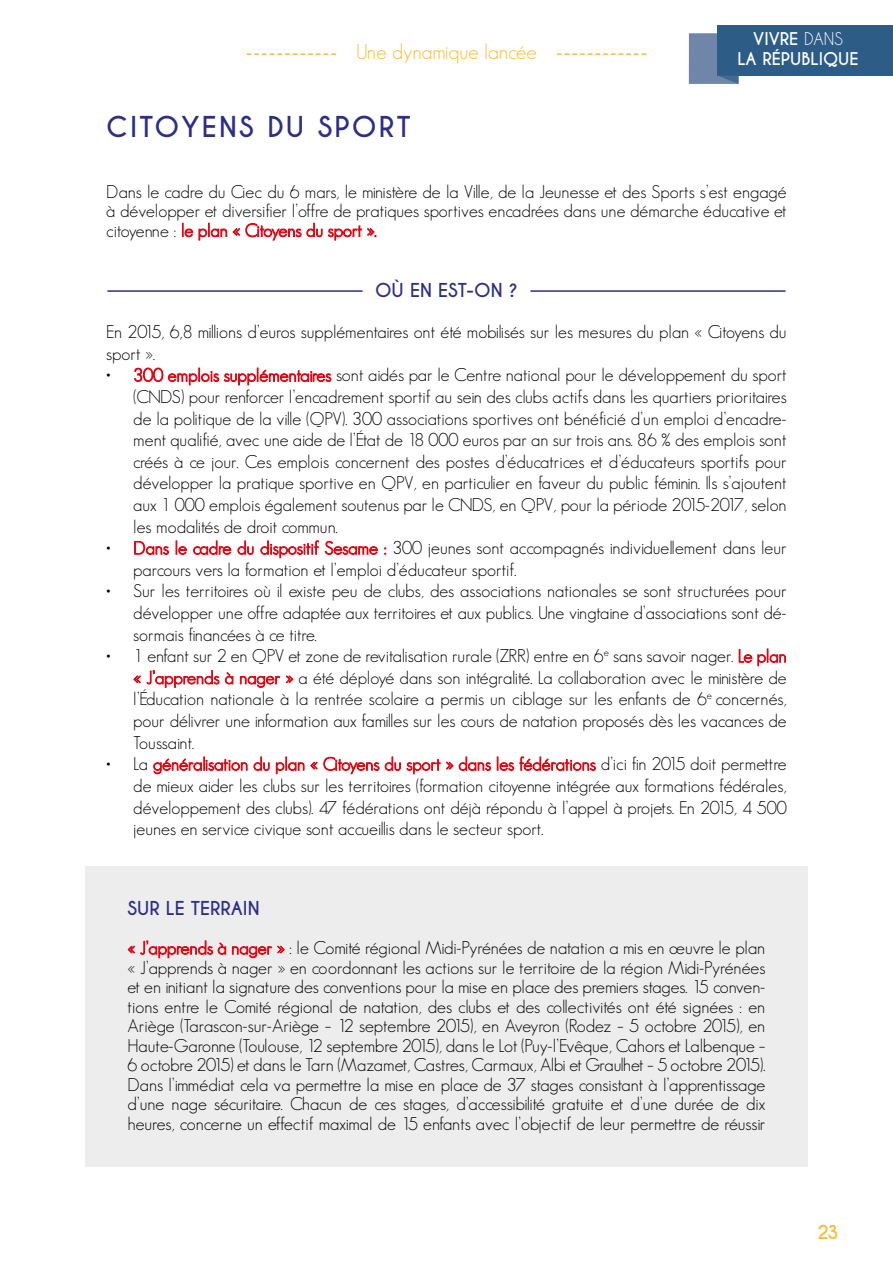
<style>
.page{position:relative;width:893px;height:1263px;background:#fff}
.page>*{position:absolute;margin:0;border:0;box-sizing:border-box;transform-origin:0 0}
.t1{font:700 27px "Caviar Dreams";letter-spacing:.08em;color:#2d2e87}
.t2{font:300 21px "Geosans";color:#fbbb2d}
.t3{font:300 18px/21.6px "Geosans";color:#000;text-align:justify}
.t4{font:700 18px "Caviar Dreams";color:#2d2e87}
.t5{font:700 18px "Caviar Dreams";color:#fbbb2d}
.t6{font:700 16.5px/19.8px "Caviar Dreams";color:#fff;text-align:center}
.s1{font-weight:400}
.s2{color:#e30613}
</style>
<div class="page">
<svg style="left:247px;top:53px;width:89px;height:2px"></svg>
<svg style="left:557px;top:53px;width:89px;height:2px"></svg>
<div style="left:85px;top:866px;width:723px;height:301px;background:#ededed"></div>
<svg style="left:182px;top:222px;width:195px;height:19px"></svg>
<hr style="left:107px;top:290px;width:256px;height:2px;background:#2d2e87">
<hr style="left:530px;top:290px;width:256px;height:2px;background:#2d2e87">
<svg style="left:134px;top:367px;width:198px;height:19px"></svg>
<svg style="left:134px;top:540px;width:35px;height:15px"></svg>
<svg style="left:176px;top:540px;width:11px;height:15px"></svg>
<svg style="left:193px;top:540px;width:61px;height:15px"></svg>
<svg style="left:260px;top:540px;width:118px;height:19px"></svg>
<svg style="left:384px;top:547px;width:3px;height:8px"></svg>
<svg style="left:738px;top:648px;width:48px;height:19px"></svg>
<svg style="left:133px;top:670px;width:161px;height:18px"></svg>
<svg style="left:153px;top:756px;width:443px;height:19px"></svg>
<svg style="left:127px;top:940px;width:158px;height:18px"></svg>
<div style="left:717px;top:25px;width:176px;height:51px;background:#2d5d87"></div>
<svg style="left:689px;top:33px;width:49px;height:51px"></svg>
<p class="t2" style="left:356px;top:40px;width:182px">Une dynamique lancée</p>
<h1 class="t1" style="left:106px;top:110px;width:306px">CITOYENS DU SPORT</h1>
<p class="t6" style="left:737px;top:30px;width:123px">VIVRE <span class="s1">DANS<br></span>LA RÉPUBLIQUE</p>
<p class="t3" style="left:106px;top:182px;width:682px;line-height:19.5px">Dans le cadre du Ciec du 6 mars, le ministère de la Ville, de la Jeunesse et des Sports s’est engagé à développer et diversifier l’offre de pratiques sportives encadrées dans une démarche éducative et citoyenne : <span class="s2">le plan « Citoyens du sport ».</span></p>
<p class="t4" style="left:375px;top:279px;width:144px">OÙ EN EST-ON ?</p>
<p class="t3" style="left:106px;top:321px;width:682px">En 2015, 6,8 millions d’euros supplémentaires ont été mobilisés sur les mesures du plan « Citoyens du sport ».</p>
<p class="t3" style="left:133px;top:364px;width:655px;text-indent:-27px">• <span class="s2">300 emplois supplémentaires</span> sont aidés par le Centre national pour le développement du sport (CNDS) pour renforcer l’encadrement sportif au sein des clubs actifs dans les quartiers prioritaires de la politique de la ville (QPV). 300 associations sportives ont bénéficié d’un emploi d’encadre&shy;ment qualifié, avec une aide de l’État de 18 000 euros par an sur trois ans. 86 % des emplois sont créés à ce jour. Ces emplois concernent des postes d’éducatrices et d’éducateurs sportifs pour développer la pratique sportive en QPV, en particulier en faveur du public féminin. Ils s’ajoutent aux 1 000 emplois également soutenus par le CNDS, en QPV, pour la période 2015-2017, selon les modalités de droit commun.</p>
<p class="t3" style="left:133px;top:537px;width:655px;text-indent:-27px">• <span class="s2">Dans le cadre du dispositif Sesame :</span> 300 jeunes sont accompagnés individuellement dans leur parcours vers la formation et l’emploi d’éducateur sportif.</p>
<p class="t3" style="left:133px;top:580px;width:655px;text-indent:-27px">• Sur les territoires où il existe peu de clubs, des associations nationales se sont structurées pour développer une offre adaptée aux territoires et aux publics. Une vingtaine d’associations sont dé&shy;sormais financées à ce titre.</p>
<p class="t3" style="left:133px;top:645px;width:655px;text-indent:-27px">• 1 enfant sur 2 en QPV et zone de revitalisation rurale (ZRR) entre en 6<sup>e</sup> sans savoir nager. <span class="s2">Le plan « J’apprends à nager »</span> a été déployé dans son intégralité. La collaboration avec le ministère de l’Éducation nationale à la rentrée scolaire a permis un ciblage sur les enfants de 6<sup>e</sup> concernés, pour délivrer une information aux familles sur les cours de natation proposés dès les vacances de Toussaint.</p>
<p class="t3" style="left:133px;top:753px;width:655px;text-indent:-27px">• La <span class="s2">généralisation du plan « Citoyens du sport » dans les fédérations</span> d’ici fin 2015 doit permettre de mieux aider les clubs sur les territoires (formation citoyenne intégrée aux formations fédérales, développement des clubs). 47 fédérations ont déjà répondu à l’appel à projets. En 2015, 4 500 jeunes en service civique sont accueillis dans le secteur sport.</p>
<p class="t4" style="left:128px;top:897px;width:134px">SUR LE TERRAIN</p>
<p class="t3" style="left:128px;top:938px;width:639px;line-height:19.5px"><span class="s2">« J’apprends à nager »</span> : le Comité régional Midi-Pyrénées de natation a mis en œuvre le plan « J’apprends à nager » en coordonnant les actions sur le territoire de la région Midi-Pyrénées et en initiant la signature des conventions pour la mise en place des premiers stages. 15 conven&shy;tions entre le Comité régional de natation, des clubs et des collectivités ont été signées : en Ariège (Tarascon-sur-Ariège – 12 septembre 2015), en Aveyron (Rodez – 5 octobre 2015), en Haute-Garonne (Toulouse, 12 septembre 2015), dans le Lot (Puy-l’Evêque, Cahors et Lalbenque – 6 octobre 2015) et dans le Tarn (Mazamet, Castres, Carmaux, Albi et Graulhet – 5 octobre 2015).<br>Dans l’immédiat cela va permettre la mise en place de 37 stages consistant à l’apprentissage d’une nage sécuritaire. Chacun de ces stages, d’accessibilité gratuite et d’une durée de dix heures, concerne un effectif maximal de 15 enfants avec l’objectif de leur permettre de réussir</p>
<p class="t5" style="left:818px;top:1221px;width:23px">23</p>
</div>
